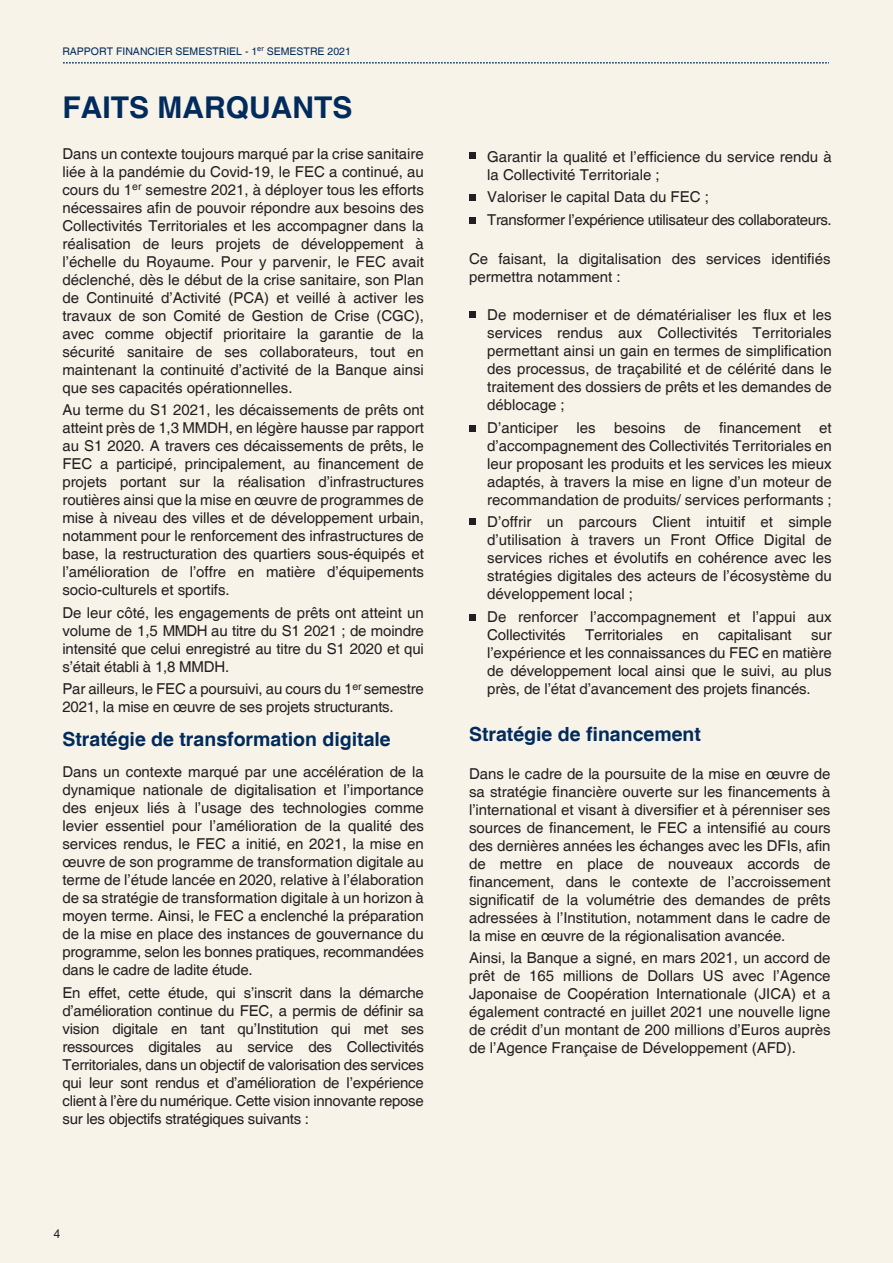
<style>
.page{position:relative;width:893px;height:1263px;background:#f7f3e8}
.page>*{position:absolute;margin:0;border:0;box-sizing:border-box;transform-origin:0 0}
.t1{font:700 30px "Helvetica";color:#002b5c}
.t2{font:700 19.5px "Helvetica";color:#002b5c}
.t3{font:15px/18px "Helvetica";letter-spacing:-.005em;color:#231f20;text-align:justify}
.t4{font:15px/22.5px "Helvetica";letter-spacing:-.025em;color:#231f20}
.t5{font:12px "Arial";color:#231f20}
.t6{font:10.5px "Helvetica";color:#002b5c}
</style>
<div class="page">
<svg style="left:63px;top:62px;width:766px;height:2px"></svg>
<div style="left:469px;top:311px;width:7px;height:6px;background:#231f20"></div>
<div style="left:469px;top:425px;width:7px;height:7px;background:#231f20"></div>
<div style="left:469px;top:518px;width:7px;height:7px;background:#231f20"></div>
<div style="left:469px;top:614px;width:7px;height:7px;background:#231f20"></div>
<div style="left:469px;top:153px;width:7px;height:6px;background:#231f20"></div>
<div style="left:469px;top:194px;width:7px;height:7px;background:#231f20"></div>
<div style="left:469px;top:217px;width:7px;height:7px;background:#231f20"></div>
<p class="t6" style="left:62px;top:46px;width:290px">RAPPORT FINANCIER SEMESTRIEL - 1<sup>er</sup> SEMESTRE 2021</p>
<h1 class="t1" style="left:62px;top:89px;width:291px">FAITS MARQUANTS</h1>
<p class="t3" style="left:62px;top:145px;width:363px">Dans un contexte toujours marqué par la crise sanitaire liée à la pandémie du Covid-19, le FEC a continué, au cours du 1<sup>er</sup> semestre 2021, à déployer tous les efforts nécessaires afin de pouvoir répondre aux besoins des Collectivités Territoriales et les accompagner dans la réalisation de leurs projets de développement à l’échelle du Royaume. Pour y parvenir, le FEC avait déclenché, dès le début de la crise sanitaire, son Plan de Continuité d’Activité (PCA) et veillé à activer les travaux de son Comité de Gestion de Crise (CGC), avec comme objectif prioritaire la garantie de la sécurité sanitaire de ses collaborateurs, tout en maintenant la continuité d’activité de la Banque ainsi que ses capacités opérationnelles.</p>
<p class="t3" style="left:62px;top:402px;width:363px">Au terme du S1 2021, les décaissements de prêts ont atteint près de 1,3 MMDH, en légère hausse par rapport au S1 2020. A travers ces décaissements de prêts, le FEC a participé, principalement, au financement de projets portant sur la réalisation d’infrastructures routières ainsi que la mise en œuvre de programmes de mise à niveau des villes et de développement urbain, notamment pour le renforcement des infrastructures de base, la restructuration des quartiers sous-équipés et l’amélioration de l’offre en matière d’équipements socio-culturels et sportifs.</p>
<p class="t3" style="left:62px;top:604px;width:363px">De leur côté, les engagements de prêts ont atteint un volume de 1,5 MMDH au titre du S1 2021 ; de moindre intensité que celui enregistré au titre du S1 2020 et qui s’était établi à 1,8 MMDH.</p>
<p class="t3" style="left:62px;top:681px;width:363px">Par ailleurs, le FEC a poursuivi, au cours du 1<sup>er</sup> semestre<br>2021, la mise en œuvre de ses projets structurants.</p>
<h2 class="t2" style="left:62px;top:727px;width:330px">Stratégie de transformation digitale</h2>
<p class="t3" style="left:62px;top:763px;width:363px">Dans un contexte marqué par une accélération de la dynamique nationale de digitalisation et l’importance des enjeux liés à l’usage des technologies comme levier essentiel pour l’amélioration de la qualité des services rendus, le FEC a initié, en 2021, la mise en œuvre de son programme de transformation digitale au terme de l’étude lancée en 2020, relative à l’élaboration de sa stratégie de transformation digitale à un horizon à moyen terme. Ainsi, le FEC a enclenché la préparation de la mise en place des instances de gouvernance du programme, selon les bonnes pratiques, recommandées dans le cadre de ladite étude.</p>
<p class="t3" style="left:62px;top:984px;width:363px">En effet, cette étude, qui s’inscrit dans la démarche d’amélioration continue du FEC, a permis de définir sa vision digitale en tant qu’Institution qui met ses ressources digitales au service des Collectivités Territoriales, dans un objectif de valorisation des services qui leur sont rendus et d’amélioration de l’expérience client à l’ère du numérique. Cette vision innovante repose sur les objectifs stratégiques suivants :</p>
<p class="t5" style="left:54px;top:1226px;width:8px">4</p>
<p class="t3" style="left:487px;top:148px;width:346px">Garantir la qualité et l’efficience du service rendu à la Collectivité Territoriale ;</p>
<p class="t4" style="left:487px;top:186px;width:346px">Valoriser le capital Data du FEC ;<br>Transformer l’expérience utilisateur des collaborateurs.</p>
<p class="t3" style="left:469px;top:250px;width:363px">Ce faisant, la digitalisation des services identifiés permettra notamment :</p>
<p class="t3" style="left:487px;top:306px;width:346px">De moderniser et de dématérialiser les flux et les services rendus aux Collectivités Territoriales permettant ainsi un gain en termes de simplification des processus, de traçabilité et de célérité dans le traitement des dossiers de prêts et les demandes de déblocage ;</p>
<p class="t3" style="left:487px;top:419px;width:346px">D’anticiper les besoins de financement et d’accompagnement des Collectivités Territoriales en leur proposant les produits et les services les mieux adaptés, à travers la mise en ligne d’un moteur de recommandation de produits/ services performants ;</p>
<p class="t3" style="left:487px;top:513px;width:346px">D’offrir un parcours Client intuitif et simple d’utilisation à travers un Front Office Digital de services riches et évolutifs en cohérence avec les stratégies digitales des acteurs de l’écosystème du développement local ;</p>
<p class="t3" style="left:487px;top:608px;width:346px">De renforcer l’accompagnement et l’appui aux<br>Collectivités</p>
<p class="t3" style="left:585px;top:626px;width:79px">Territoriales</p>
<p class="t3" style="left:682px;top:626px;width:18px">en</p>
<p class="t3" style="left:718px;top:626px;width:75px">capitalisant</p>
<p class="t3" style="left:487px;top:626px;width:346px;text-indent:324px">sur l’expérience et les connaissances du FEC en matière de développement local ainsi que le suivi, au plus près, de l’état d’avancement des projets financés.</p>
<h2 class="t2" style="left:469px;top:722px;width:233px">Stratégie de financement</h2>
<p class="t3" style="left:469px;top:765px;width:363px">Dans le cadre de la poursuite de la mise en œuvre de sa stratégie financière ouverte sur les financements à l’international et visant à diversifier et à pérenniser ses sources de financement, le FEC a intensifié au cours des dernières années les échanges avec les DFIs, afin de mettre en place de nouveaux accords de financement, dans le contexte de l’accroissement significatif de la volumétrie des demandes de prêts adressées à l’Institution, notamment dans le cadre de la mise en œuvre de la régionalisation avancée.</p>
<p class="t3" style="left:469px;top:949px;width:363px">Ainsi, la Banque a signé, en mars 2021, un accord de prêt de 165 millions de Dollars US avec l’Agence Japonaise de Coopération Internationale (JICA) et a également contracté en juillet 2021 une nouvelle ligne de crédit d’un montant de 200 millions d’Euros auprès de l’Agence Française de Développement (AFD).</p>
</div>
